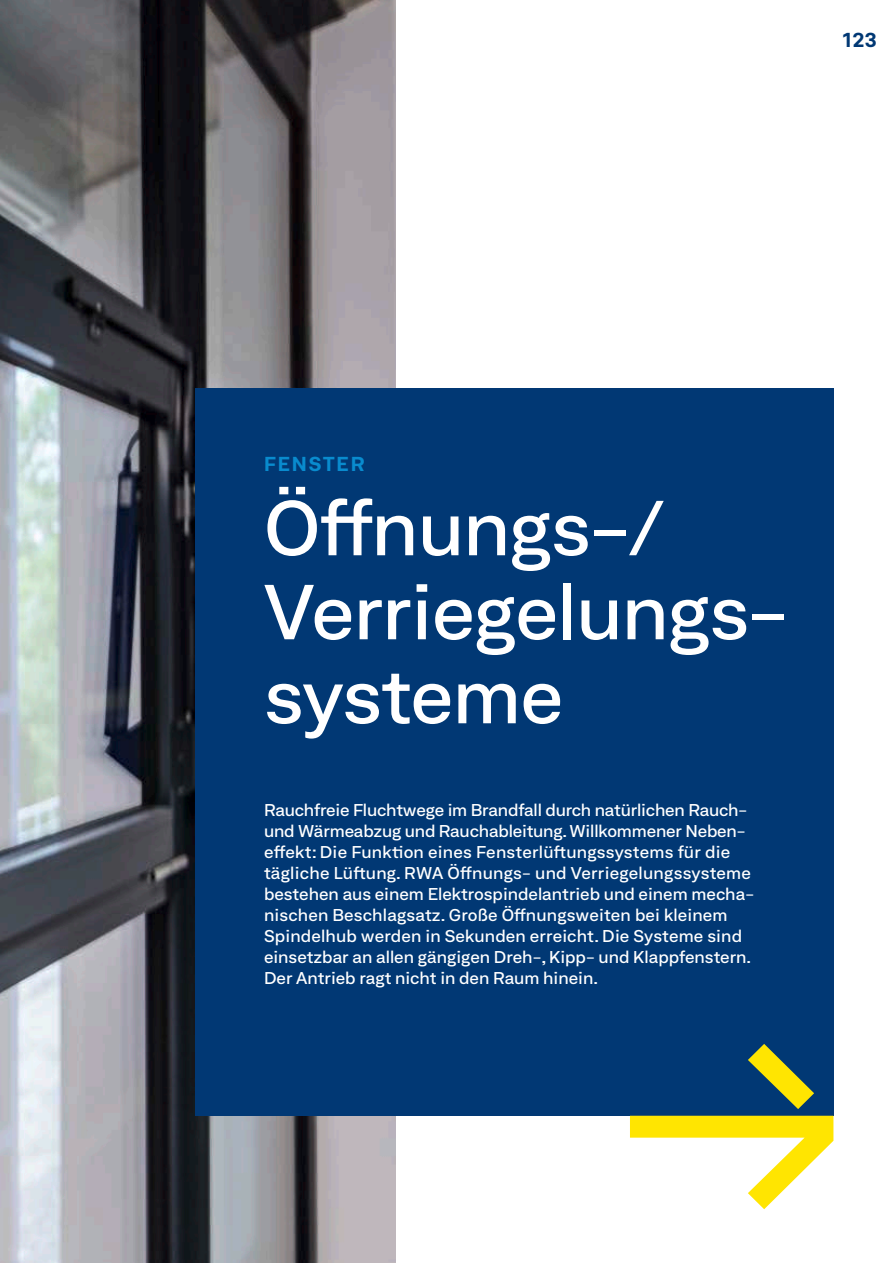
<style>
.page{position:relative;width:893px;height:1263px;background:#fff}
.page>*{position:absolute;margin:0;border:0;box-sizing:border-box;transform-origin:0 0}
.t1{font:500 expanded 75px/84px "Neufile Grotesk";letter-spacing:-.01em;color:#fff}
.t2{font:700 expanded 19.5px "Neufile Grotesk";letter-spacing:.1em;color:#098bce}
.t3{font:700 expanded 19.5px "Neufile Grotesk";color:#013874}
.t4{font:500 expanded 16.5px/21px "Neufile Grotesk";color:#fff}
</style>
<div class="page">
<img style="left:0;top:0;width:395px;height:1263px">
<div style="left:195px;top:388px;width:638px;height:728px;background:#013874"></div>
<svg style="left:630px;top:1044px;width:203px;height:165px"></svg>
<p class="t3" style="left:842px;top:27px;width:37px">123</p>
<p class="t2" style="left:264px;top:451px;width:102px">FENSTER</p>
<h1 class="t1" style="left:264px;top:484px;width:526px">Öffnungs-/<br>Verriegelungs&shy;systeme</h1>
<p class="t4" style="left:264px;top:799px;width:492px">Rauchfreie Fluchtwege im Brandfall durch natürlichen Rauch&shy;und Wärmeabzug und Rauchableitung. Willkommener Neben&shy;effekt: Die Funktion eines Fensterlüftungssystems für die tägliche Lüftung. RWA Öffnungs- und Verriegelungssysteme bestehen aus einem Elektrospindelantrieb und einem mecha&shy;nischen Beschlagsatz. Große Öffnungsweiten bei kleinem Spindelhub werden in Sekunden erreicht. Die Systeme sind einsetzbar an allen gängigen Dreh-, Kipp- und Klappfenstern.<br>Der Antrieb ragt nicht in den Raum hinein.</p>
</div>
